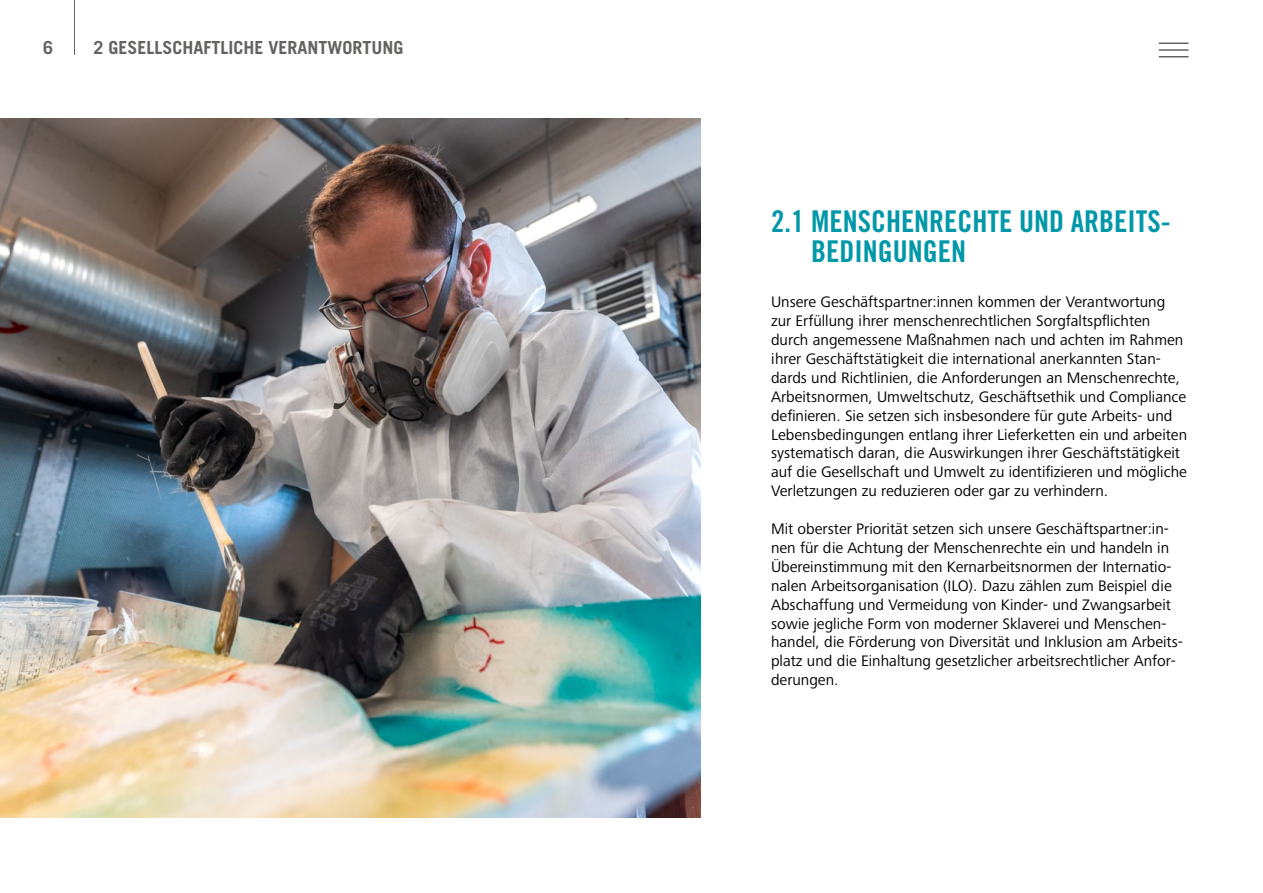
<style>
.page{position:relative;width:1263px;height:893px;background:#fff}
.page>*{position:absolute;margin:0;border:0;box-sizing:border-box;transform-origin:0 0}
.t1{font:30px/30px "Trade Gothic LT Pro Bd Cn 20";color:#0098a9}
.t2{font:700 18px "Trade Gothic LT Pro";color:#636362}
.t3{font:15.75px/18.9px "Frutiger Next Pro";color:#000}
</style>
<div class="page">
<hr style="left:74px;top:0;width:1px;height:54px;background:#636362">
<svg style="left:1159px;top:43px;width:29px;height:1px"></svg>
<hr style="left:1159px;top:49px;width:29px;height:2px;background:#636362">
<svg style="left:1159px;top:56px;width:29px;height:1px"></svg>
<img style="left:0;top:118px;width:701px;height:699px">
<p class="t2" style="left:43px;top:37px;width:12px">6</p>
<p class="t2" style="left:94px;top:37px;width:312px">2 GESELLSCHAFTLICHE VERANTWORTUNG</p>
<h1 class="t1" style="left:811px;top:206px;width:361px;text-indent:-40px">2.1 MENSCHENRECHTE UND ARBEITS-<br>BEDINGUNGEN</h1>
<p class="t3" style="left:771px;top:292px;width:418px">Unsere Geschäftspartner:innen kommen der Verantwortung zur Erfüllung ihrer menschenrechtlichen Sorgfaltspflichten durch angemessene Maßnahmen nach und achten im Rahmen ihrer Geschäftstätigkeit die international anerkannten Stan&shy;dards und Richtlinien, die Anforderungen an Menschenrechte, Arbeitsnormen, Umweltschutz, Geschäftsethik und Compliance definieren. Sie setzen sich insbesondere für gute Arbeits- und Lebensbedingungen entlang ihrer Lieferketten ein und arbeiten systematisch daran, die Auswirkungen ihrer Geschäftstätigkeit auf die Gesellschaft und Umwelt zu identifizieren und mögliche Verletzungen zu reduzieren oder gar zu verhindern.</p>
<p class="t3" style="left:771px;top:519px;width:413px">Mit oberster Priorität setzen sich unsere Geschäftspartner:in&shy;nen für die Achtung der Menschenrechte ein und handeln in Übereinstimmung mit den Kernarbeitsnormen der Internatio&shy;nalen Arbeitsorganisation (ILO). Dazu zählen zum Beispiel die Abschaffung und Vermeidung von Kinder- und Zwangsarbeit sowie jegliche Form von moderner Sklaverei und Menschen&shy;handel, die Förderung von Diversität und Inklusion am Arbeits&shy;platz und die Einhaltung gesetzlicher arbeitsrechtlicher Anfor&shy;derungen.</p>
</div>
